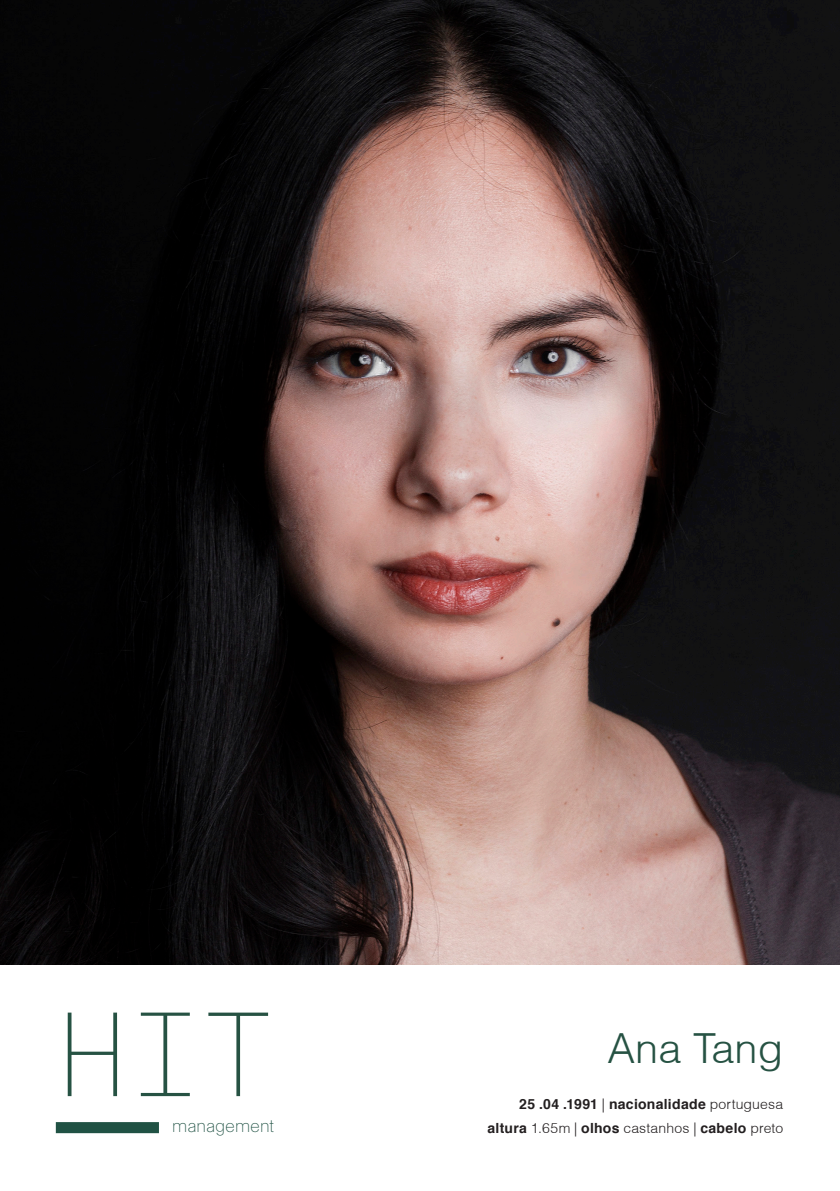
<style>
.page{position:relative;width:840px;height:1191px;background:#fff}
.page>*{position:absolute;margin:0;border:0;box-sizing:border-box;transform-origin:0 0}
.t1{font:200 117.6px "GT America Mono";color:#265243}
.t2{font:300 41.4px "Helvetica";color:#265243}
.t3{font:100 18px "Basel";color:#205244}
.t4{font:300 14px "Helvetica";letter-spacing:.01em;color:#231f20}
.t5{font:700 14px "Helvetica";letter-spacing:.02em;color:#231f20}
.s1{font-weight:300}
.s2{font-weight:700}
</style>
<div class="page">
<div style="left:56px;top:1122px;width:103px;height:11px;background:#205244"></div>
<img style="left:0;top:0;width:839px;height:964px">
<p class="t1" style="left:56px;top:988px;width:220px">HIT</p>
<p class="t3" style="left:172px;top:1114px;width:103px">management</p>
<p class="t2" style="left:607px;top:1023px;width:177px">Ana Tang</p>
<p class="t5" style="left:519px;top:1093px;width:265px">25 .04 .1991 <span class="s1">|</span> nacionalidade <span class="s1">portuguesa</span></p>
<p class="t4" style="left:487px;top:1119px;width:297px"><span class="s2">altura</span> 1.65m | <span class="s2">olhos</span> castanhos | <span class="s2">cabelo</span> preto</p>
</div>
